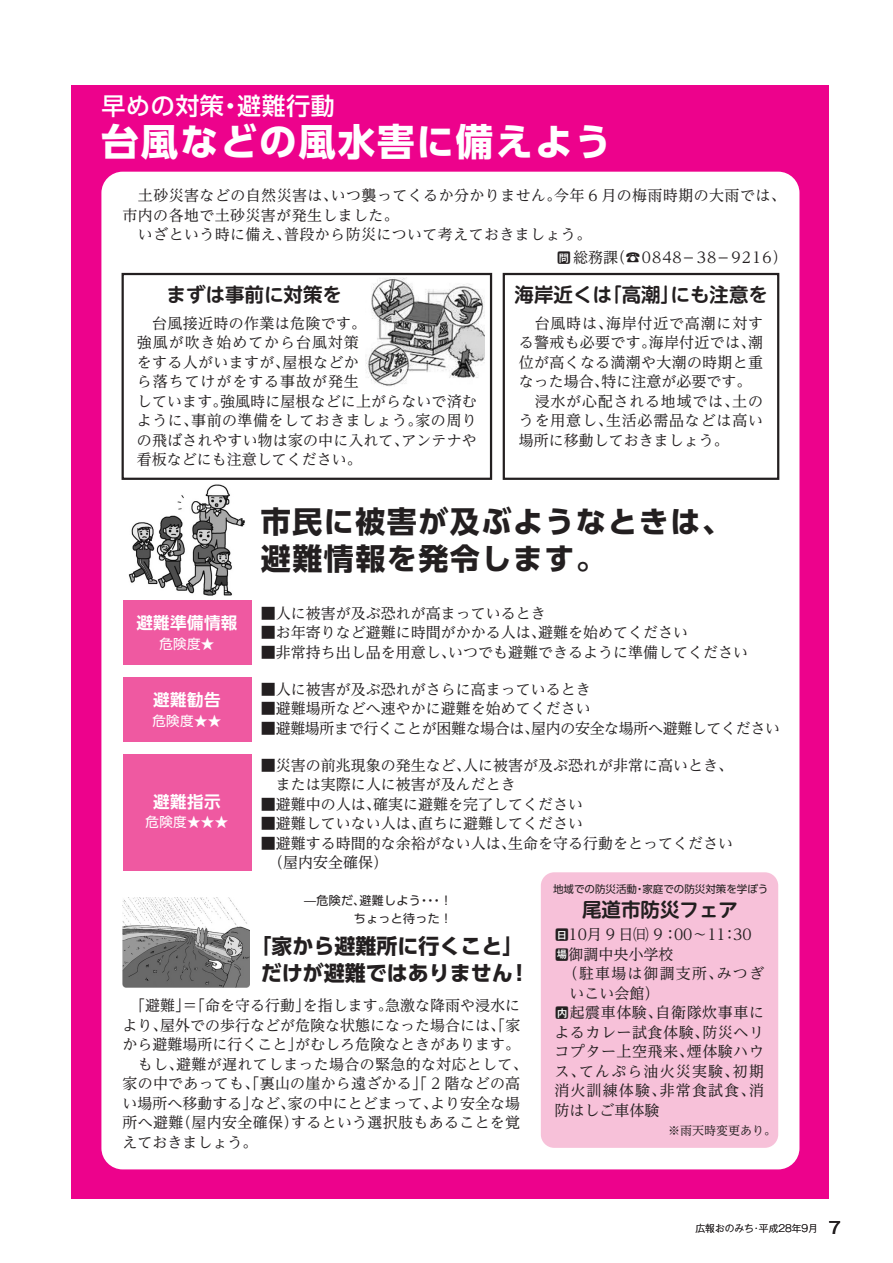
<style>
.page{position:relative;width:893px;height:1263px;background:#fff}
.page>*{position:absolute;margin:0;border:0;box-sizing:border-box;transform-origin:0 0}
.t1{font:37.5px "UD Shin Go Pro Bold 90 pv RKSJ H";letter-spacing:.05em;color:#fff}
.t2{font:30px/37.5px "UD Shin Go Pro Bold 90 pv RKSJ H";letter-spacing:.05em;color:#231f20}
.t3{font:24px "UD Shin Go Pro Medium 90 pv RKSJ H";letter-spacing:.025em;color:#fff}
.t4{font:21px/27px "UD Shin Go Pro Bold 90 pv RKSJ H";color:#231f20;text-align:center}
.t5{font:19.5px "UD Shin M Go Pro De Bold 90 pv RKSJ H";color:#231f20}
.t6{font:16.5px "UD Shin Go Pro De Bold 90 pv RKSJ H";letter-spacing:.025em;color:#fff}
.t7{font:15px/19.5px "UD Reimin Pro Regular 90 pv RKSJ H";color:#231f20}
.t8{font:15px/19.5px "UD Reimin Pro Regular 90 pv RKSJ H";letter-spacing:.02em;color:#231f20}
.t9{font:15px/19.5px "UD Reimin Pro Regular 90 pv RKSJ H";letter-spacing:.025em;color:#231f20}
.t10{font:15px "UD Reimin Pro Regular 90 pv RKSJ H";letter-spacing:.075em;color:#231f20}
.t11{font:15px "UD Reimin Pro Regular 90 pv RKSJ H";letter-spacing:-.025em;color:#231f20}
.t12{font:15px "UD Reimin Pro Regular 90 pv RKSJ H";letter-spacing:.035em;color:#231f20}
.t13{font:15px "UD Reimin Pro Regular 90 pv RKSJ H";letter-spacing:.04em;color:#231f20}
.t14{font:13.5px "UD Shin Go Pro Regular 90 pv RKSJ H";letter-spacing:.025em;color:#fff}
.t15{font:12px/18px "UD Shin Go Pro Regular 90 pv RKSJ H";letter-spacing:.025em;color:#231f20;text-align:right}
.t16{font:12px "UD Reimin Pro Regular 90 pv RKSJ H";color:#231f20}
.t17{font:10.5px "UD Shin Go Pro Regular 90 pv RKSJ H";color:#231f20}
.t18{font:9.75px "Gothic MB101 Pro Light 90 pv RKSJ H";color:#231f20}
.s1{font-family:"Gothic MB101 Pro Medium 90 pv RKSJ H";font-size:10.2px;color:#fff}
.s2{font-family:"Gothic MB101 Pro Medium 90 pv RKSJ H";font-size:16.5px}
</style>
<div class="page">
<div style="left:72px;top:86px;width:757px;height:1113px;background:#ed028c"></div>
<div style="left:101px;top:172px;width:698px;height:997px;background:#fff;border-radius:21px"></div>
<div style="left:122px;top:273px;width:370px;height:207px;border:2px solid #231f20"></div>
<div style="left:123px;top:600px;width:129px;height:64px;background:#ef59a1"></div>
<div style="left:123px;top:677px;width:129px;height:65px;background:#ef59a1"></div>
<div style="left:123px;top:755px;width:129px;height:116px;background:#ef59a1"></div>
<div style="left:503px;top:273px;width:276px;height:207px;border:2px solid #231f20"></div>
<div style="left:541px;top:872px;width:237px;height:276px;background:#f7c1d9;border-radius:13px"></div>
<img style="left:366px;top:277px;width:118px;height:109px">
<img style="left:128px;top:484px;width:117px;height:112px">
<img style="left:122px;top:897px;width:128px;height:90px">
<h3 class="t3" style="left:102px;top:97px;width:235px">早めの対策・避難行動</h3>
<h1 class="t1" style="left:102px;top:128px;width:512px">台風などの風水害に備えよう</h1>
<p class="t9" style="left:123px;top:188px;width:665px">　土砂災害などの自然災害は、いつ襲ってくるか分かりません。今年 6 月の梅雨時期の大雨では、市内の各地で土砂災害が発生しました。<br>　いざという時に備え、普段から防災について考えておきましょう。</p>
<h3 class="t5" style="left:167px;top:288px;width:177px">まずは事前に対策を</h3>
<p class="t8" style="left:137px;top:315px;width:341px">　台風接近時の作業は危険です。<br>強風が吹き始めてから台風対策<br>をする人がいますが、屋根などか<br>ら落ちてけがをする事故が発生<br>しています。強風時に屋根などに上がらないで済むように、事前の準備をしておきましょう。家の周りの飛ばされやすい物は家の中に入れて、アンテナや看板などにも注意してください。</p>
<p class="t10" style="left:559px;top:252px;width:230px"><span class="s1">問</span>総務課（☎0848-38-9216）</p>
<h3 class="t5" style="left:514px;top:288px;width:255px">海岸近くは「高潮」にも注意を</h3>
<p class="t8" style="left:519px;top:315px;width:246px">　台風時は、海岸付近で高潮に対する警戒も必要です。海岸付近では、潮位が高くなる満潮や大潮の時期と重なった場合、特に注意が必要です。　浸水が心配される地域では、土のうを用意し、生活必需品などは高い場所に移動しておきましょう。</p>
<p class="t6" style="left:136px;top:617px;width:103px">避難準備情報</p>
<p class="t14" style="left:159px;top:638px;width:57px">危険度★</p>
<p class="t6" style="left:153px;top:694px;width:69px">避難勧告</p>
<p class="t14" style="left:152px;top:716px;width:70px">危険度★★</p>
<p class="t6" style="left:153px;top:795px;width:69px">避難指示</p>
<p class="t14" style="left:146px;top:817px;width:84px">危険度★★★</p>
<h2 class="t2" style="left:261px;top:507px;width:473px">市民に被害が及ぶようなときは、避難情報を発令します。</h2>
<p class="t7" style="left:261px;top:605px;width:287px">■人に被害が及ぶ恐れが高まっているとき</p>
<p class="t7" style="left:261px;top:625px;width:429px">■お年寄りなど避難に時間がかかる人は、避難を始めてください</p>
<p class="t7" style="left:261px;top:644px;width:489px">■非常持ち出し品を用意し、いつでも避難できるように準備してください</p>
<p class="t7" style="left:261px;top:681px;width:332px">■人に被害が及ぶ恐れがさらに高まっているとき</p>
<p class="t7" style="left:261px;top:701px;width:332px">■避難場所などへ速やかに避難を始めてください</p>
<p class="t11" style="left:261px;top:722px;width:521px">■避難場所まで行くことが困難な場合は、屋内の安全な場所へ避難してください</p>
<p class="t7" style="left:261px;top:757px;width:474px">■災害の前兆現象の発生など、人に被害が及ぶ恐れが非常に高いとき、　または実際に人に被害が及んだとき</p>
<p class="t7" style="left:261px;top:796px;width:324px">■避難中の人は、確実に避難を完了してください</p>
<p class="t7" style="left:261px;top:816px;width:324px">■避難していない人は、直ちに避難してください</p>
<p class="t7" style="left:268px;top:835px;width:467px;text-indent:-8px">■避難する時間的な余裕がない人は、生命を守る行動をとってください（屋内安全確保）</p>
<p class="t17" style="left:553px;top:885px;width:217px">地域での防災活動・家庭での防災対策を学ぼう</p>
<p class="t15" style="left:304px;top:893px;width:149px">̶危険だ、避難しよう・・・！ちょっと待った！</p>
<h3 class="t5" style="left:582px;top:902px;width:157px">尾道市防災フェア</h3>
<h3 class="t4" style="left:250px;top:936px;width:281px">「家から避難所に行くこと」だけが避難ではありません！</h3>
<p class="t7" style="left:123px;top:998px;width:407px;text-indent:8px">「避難」＝「命を守る行動」を指します。急激な降雨や浸水により、屋外での歩行などが危険な状態になった場合には、「家から避難場所に行くこと」がむしろ危険なときがあります。　もし、避難が遅れてしまった場合の緊急的な対応として、家の中であっても、「裏山の崖から遠ざかる」「 2 階などの高い場所へ移動する」など、家の中にとどまって、より安全な場所へ避難（屋内安全確保）するという選択肢もあることを覚えておきましょう。</p>
<p class="t7" style="left:557px;top:927px;width:196px"><span class="s1">日</span> 10月 9 日㈰ 9：00～11：30</p>
<p class="t7" style="left:557px;top:946px;width:118px"><span class="s1">場</span>御調中央小学校</p>
<p class="t10" style="left:563px;top:968px;width:202px">（駐車場は御調支所、みつぎ</p>
<p class="t7" style="left:554px;top:985px;width:106px">　いこい会館）</p>
<p class="t13" style="left:557px;top:1007px;width:208px"><span class="s1">内</span>起震車体験、自衛隊炊事車に</p>
<p class="t12" style="left:554px;top:1026px;width:211px">よるカレー試食体験、防災ヘリ</p>
<p class="t12" style="left:554px;top:1046px;width:211px">コプター上空飛来、煙体験ハウ</p>
<p class="t10" style="left:554px;top:1065px;width:211px">ス、てんぷら油火災実験、初期</p>
<p class="t10" style="left:554px;top:1085px;width:211px">消火訓練体験、非常食試食、消</p>
<p class="t7" style="left:554px;top:1102px;width:106px">防はしご車体験</p>
<p class="t16" style="left:668px;top:1126px;width:109px">※雨天時変更あり。</p>
<p class="t18" style="left:696px;top:1225px;width:147px">広報おのみち・平成28年9月 <span class="s2">7</span></p>
</div>
